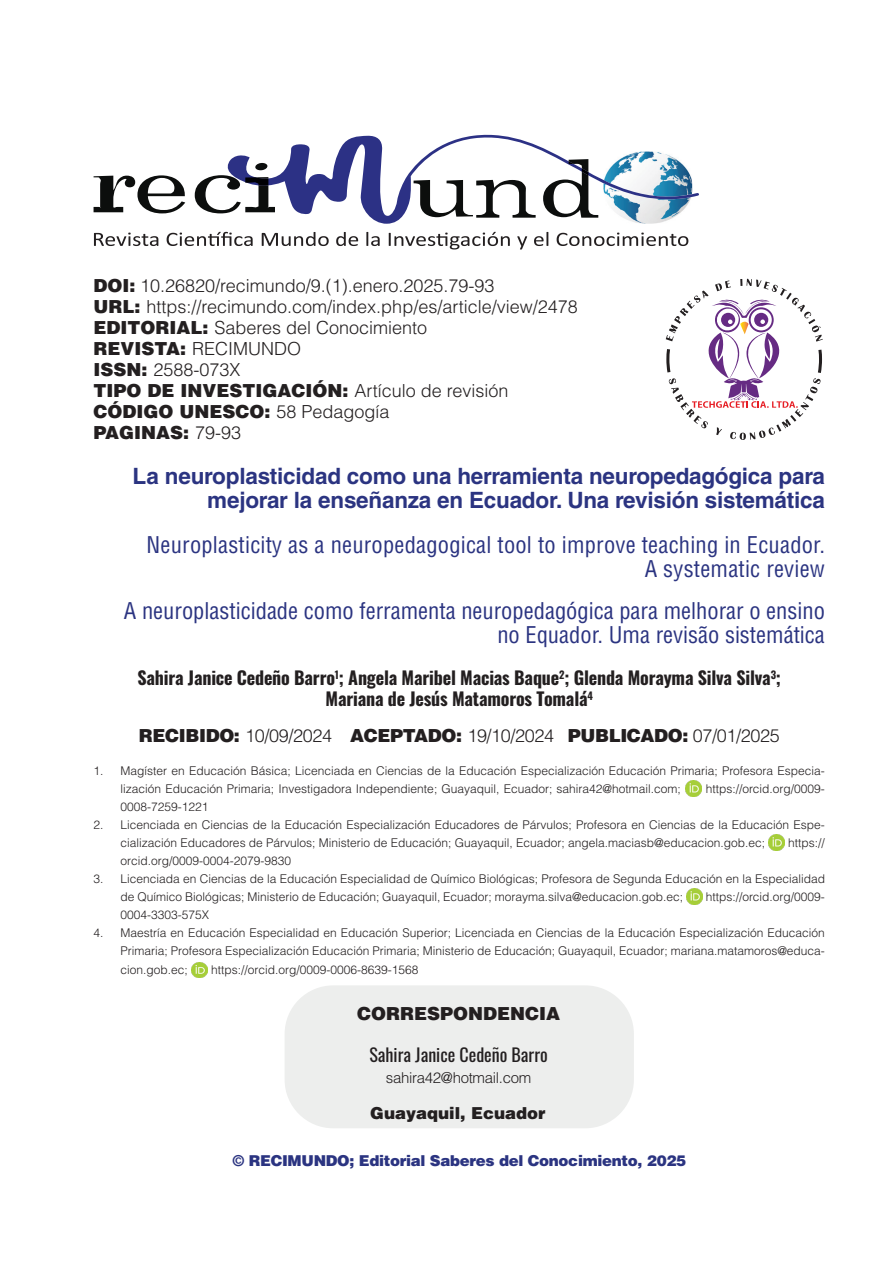
<style>
.page{position:relative;width:893px;height:1263px;background:#fff}
.page>*{position:absolute;margin:0;border:0;box-sizing:border-box;transform-origin:0 0}
.t1{font:condensed 22.5px/24px "Helvetica LT Std";color:#2b3481;text-align:right}
.t2{font:700 22.5px/24px "Helvetica LT Std";letter-spacing:-.01em;color:#2b3481;text-align:right}
.t3{font:300 18px "Helvetica LT Std";color:#231f20}
.t4{font:700 18px "Oswald";letter-spacing:-.01em;color:#231f20}
.t5{font:900 18px "Helvetica LT Std";color:#231f20}
.t6{font:300 18px "Helvetica LT Std";letter-spacing:-.02em;color:#231f20}
.t7{font:18px "Oswald";color:#231f20}
.t8{font:900 16.5px "Helvetica LT Std";color:#231f20}
.t9{font:900 15px "Helvetica LT Std";letter-spacing:-.02em;color:#2b3481}
.t10{font:300 15px "Helvetica LT Std";letter-spacing:-.02em;color:#231f20}
.t11{font:300 12px/18px "Helvetica LT Std";color:#231f20}
.s1{font-weight:900}
.s2{font-weight:300}
</style>
<div class="page">
<svg style="left:94px;top:175px;width:91px;height:38px"></svg>
<svg style="left:195px;top:134px;width:504px;height:90px"></svg>
<svg style="left:94px;top:233px;width:64px;height:13px"></svg>
<svg style="left:167px;top:232px;width:86px;height:14px"></svg>
<svg style="left:262px;top:232px;width:67px;height:14px"></svg>
<svg style="left:336px;top:232px;width:22px;height:14px"></svg>
<svg style="left:366px;top:232px;width:14px;height:14px"></svg>
<svg style="left:389px;top:232px;width:121px;height:17px"></svg>
<svg style="left:517px;top:236px;width:10px;height:13px"></svg>
<svg style="left:534px;top:232px;width:14px;height:14px"></svg>
<svg style="left:557px;top:233px;width:131px;height:13px"></svg>
<img style="left:685px;top:781px;width:16px;height:15px">
<img style="left:769px;top:835px;width:15px;height:15px">
<img style="left:687px;top:889px;width:15px;height:15px">
<img style="left:192px;top:962px;width:15px;height:16px">
<div style="left:285px;top:985px;width:349px;height:143px;background:#edeeed;border-radius:49px"></div>
<svg style="left:666px;top:279px;width:157px;height:161px"></svg>
<p class="t3" style="left:94px;top:274px;width:403px"><span class="s1">DOI:</span> 10.26820/recimundo/9.(1).enero.2025.79-93</p>
<p class="t3" style="left:94px;top:295px;width:486px"><span class="s1">URL:</span> https://recimundo.com/index.php/es/article/view/2478</p>
<p class="t3" style="left:94px;top:316px;width:335px"><span class="s1">EDITORIAL:</span> Saberes del Conocimiento</p>
<p class="t3" style="left:94px;top:337px;width:209px"><span class="s1">REVISTA:</span> RECIMUNDO</p>
<p class="t3" style="left:94px;top:358px;width:149px"><span class="s1">ISSN:</span> 2588-073X</p>
<p class="t5" style="left:94px;top:378px;width:416px">TIPO DE INVESTIGACIÓN: <span class="s2">Artículo de revisión</span></p>
<p class="t5" style="left:94px;top:399px;width:297px">CÓDIGO UNESCO: <span class="s2">58 Pedagogía</span></p>
<p class="t5" style="left:94px;top:420px;width:149px">PAGINAS: <span class="s2">79-93</span></p>
<p class="t2" style="left:133px;top:463px;width:694px">La neuroplasticidad como una herramienta neuropedagógica para mejorar la enseñanza en Ecuador. Una revisión sistemática</p>
<p class="t1" style="left:147px;top:532px;width:680px">Neuroplasticity as a neuropedagogical tool to improve teaching in Ecuador.</p>
<p class="t1" style="left:645px;top:556px;width:182px">A systematic review</p>
<p class="t1" style="left:124px;top:598px;width:702px">A neuroplasticidade como ferramenta neuropedagógica para melhorar o ensino no Equador. Uma revisão sistemática</p>
<p class="t4" style="left:137px;top:661px;width:645px">Sahira Janice Cedeño Barro<sup>1</sup>; Angela Maribel Macias Baque<sup>2</sup>; Glenda Morayma Silva Silva<sup>3</sup>;</p>
<p class="t4" style="left:326px;top:682px;width:269px">Mariana de Jesús Matamoros Tomalá<sup>4</sup></p>
<p class="t6" style="left:139px;top:724px;width:642px"><span class="s1">RECIBIDO:</span> 10/09/2024 <span class="s1">ACEPTADO:</span> 19/10/2024 <span class="s1">PUBLICADO:</span> 07/01/2025</p>
<p class="t11" style="left:121px;top:761px;width:706px;text-indent:-27px">1. Magíster en Educación Básica; Licenciada en Ciencias de la Educación Especialización Educación Primaria; Profesora Especia&shy;lización Educación Primaria; Investigadora Independiente; Guayaquil, Ecuador; sahira42@hotmail.com;</p>
<p class="t11" style="left:706px;top:779px;width:121px">https://orcid.org/0009-</p>
<p class="t11" style="left:121px;top:797px;width:90px">0008-7259-1221</p>
<p class="t11" style="left:121px;top:815px;width:706px;text-indent:-27px">2. Licenciada en Ciencias de la Educación Especialización Educadores de Párvulos; Profesora en Ciencias de la Educación Espe&shy;cialización Educadores de Párvulos; Ministerio de Educación; Guayaquil, Ecuador; angela.maciasb@educacion.gob.ec;</p>
<p class="t11" style="left:788px;top:833px;width:38px">https://</p>
<p class="t11" style="left:121px;top:851px;width:172px">orcid.org/0009-0004-2079-9830</p>
<p class="t11" style="left:121px;top:869px;width:706px;text-indent:-27px">3. Licenciada en Ciencias de la Educación Especialidad de Químico Biológicas; Profesora de Segunda Educación en la Especialidad de Químico Biológicas; Ministerio de Educación; Guayaquil, Ecuador; morayma.silva@educacion.gob.ec;</p>
<p class="t11" style="left:706px;top:887px;width:121px">https://orcid.org/0009-</p>
<p class="t11" style="left:121px;top:905px;width:90px">0004-3303-575X</p>
<p class="t11" style="left:94px;top:923px;width:733px;text-align:right">4. Maestría en Educación Especialidad en Educación Superior; Licenciada en Ciencias de la Educación Especialización Educación<br>Primaria; Profesora Especialización Educación Primaria; Ministerio de Educación; Guayaquil, Ecuador; mariana.matamoros@educa-</p>
<p class="t11" style="left:121px;top:961px;width:69px">cion.gob.ec;</p>
<p class="t11" style="left:211px;top:961px;width:209px">https://orcid.org/0009-0006-8639-1568</p>
<p class="t5" style="left:357px;top:1002px;width:204px">CORRESPONDENCIA</p>
<p class="t7" style="left:369px;top:1038px;width:180px">Sahira Janice Cedeño Barro</p>
<p class="t10" style="left:386px;top:1068px;width:147px">sahira42@hotmail.com</p>
<p class="t8" style="left:370px;top:1102px;width:177px">Guayaquil, Ecuador</p>
<p class="t9" style="left:232px;top:1151px;width:455px">© RECIMUNDO; Editorial Saberes del Conocimiento, 2025</p>
</div>
